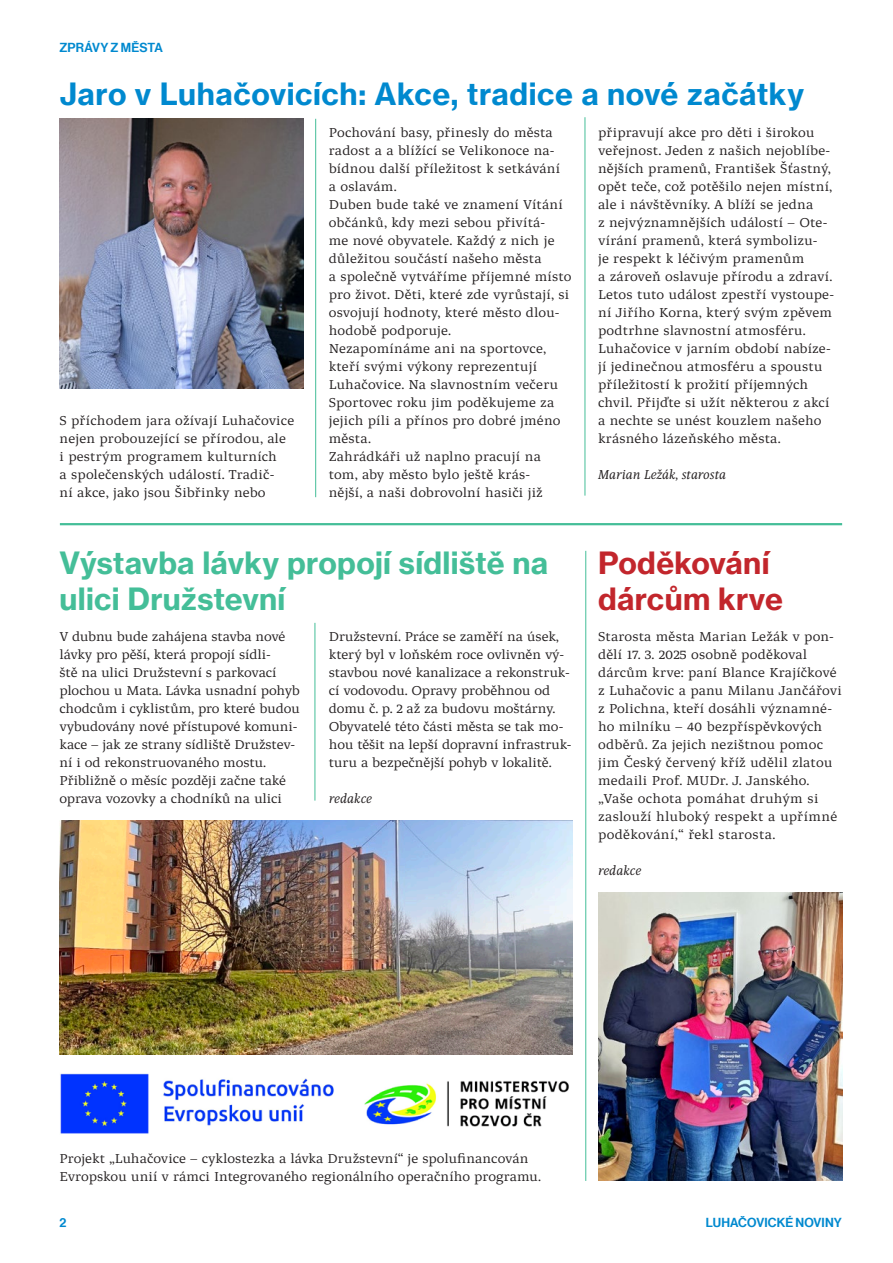
<style>
.page{position:relative;width:893px;height:1263px;background:#fff}
.page>*{position:absolute;margin:0;border:0;box-sizing:border-box;transform-origin:0 0}
.t1{font:30px/36px "N Haas Grotesk TXW02 75 Bd";letter-spacing:.01em;color:#44be98}
.t2{font:30px "N Haas Grotesk TXW02 75 Bd";letter-spacing:.015em;color:#0089cf}
.t3{font:30px/36px "N Haas Grotesk TXW02 75 Bd";letter-spacing:.005em;color:#c2262c}
.t4{font:13.5px/18px "Novina Premium";color:#231f20}
.t5{font:13.5px/18px "Novina Premium";letter-spacing:-.02em;color:#231f20}
.t6{font:italic 13.5px "Novina Premium";letter-spacing:-.015em;color:#231f20}
.t7{font:12.75px "N Haas Grotesk DSW02 65 Md";letter-spacing:.01em;color:#0089cf}
</style>
<div class="page">
<hr style="left:60px;top:523px;width:782px;height:2px;background:#44be98">
<img style="left:60px;top:119px;width:243px;height:270px">
<img style="left:598px;top:893px;width:244px;height:288px">
<img style="left:60px;top:1073px;width:509px;height:61px">
<img style="left:60px;top:821px;width:513px;height:234px">
<hr style="left:315px;top:119px;width:1px;height:378px;background:#44be98">
<hr style="left:585px;top:117px;width:1px;height:379px;background:#44be98">
<hr style="left:585px;top:551px;width:1px;height:630px;background:#44be98">
<hr style="left:315px;top:623px;width:1px;height:178px;background:#44be98">
<p class="t7" style="left:60px;top:40px;width:105px">ZPRÁVY Z MĚSTA</p>
<h1 class="t2" style="left:60px;top:75px;width:746px">Jaro v Luhačovicích: Akce, tradice a nové začátky</h1>
<p class="t4" style="left:60px;top:411px;width:236px">S příchodem jara ožívají Luhačovice nejen probouzející se přírodou, ale<br>i pestrým programem kulturních<br>a společenských událostí. Tradič-<br>ní akce, jako jsou Šibřinky nebo</p>
<p class="t4" style="left:329px;top:123px;width:244px">Pochování basy, přinesly do města radost a a blížící se Velikonoce na&shy;bídnou další příležitost k setkávání<br>a oslavám.<br>Duben bude také ve znamení Vítání občánků, kdy mezi sebou přivítá-<br>me nové obyvatele. Každý z nich je důležitou součástí našeho města<br>a společně vytváříme příjemné místo pro život. Děti, které zde vyrůstají, si osvojují hodnoty, které město dlou&shy;hodobě podporuje.<br>Nezapomínáme ani na sportovce, kteří svými výkony reprezentují<br>Luhačovice. Na slavnostním večeru<br>Sportovec roku jim poděkujeme za jejich píli a přínos pro dobré jméno města.<br>Zahrádkáři už naplno pracují na tom, aby město bylo ještě krás-<br>nější, a naši dobrovolní hasiči již</p>
<p class="t4" style="left:598px;top:123px;width:237px">připravují akce pro děti i širokou veřejnost. Jeden z našich nejoblíbe&shy;nějších pramenů, František Šťastný, opět teče, což potěšilo nejen místní, ale i návštěvníky. A blíží se jedna<br>z nejvýznamnějších událostí – Ote&shy;vírání pramenů, která symbolizu-<br>je respekt k léčivým pramenům<br>a zároveň oslavuje přírodu a zdraví.<br>Letos tuto událost zpestří vystoupe&shy;ní Jiřího Korna, který svým zpěvem podtrhne slavnostní atmosféru.<br>Luhačovice v jarním období nabíze&shy;jí jedinečnou atmosféru a spoustu příležitostí k prožití příjemných chvil. Přijďte si užít některou z akcí a nechte se unést kouzlem našeho krásného lázeňského města.</p>
<p class="t6" style="left:598px;top:466px;width:130px">Marian Ležák, starosta</p>
<h1 class="t1" style="left:60px;top:545px;width:490px">Výstavba lávky propojí sídliště na ulici Družstevní</h1>
<p class="t4" style="left:60px;top:627px;width:242px">V dubnu bude zahájena stavba nové lávky pro pěší, která propojí sídli-<br>ště na ulici Družstevní s parkovací plochou u Mata. Lávka usnadní pohyb chodcům i cyklistům, pro které budou vybudovány nové přístupové komuni&shy;kace – jak ze strany sídliště Družstev&shy;ní i od rekonstruovaného mostu.<br>Přibližně o měsíc později začne také oprava vozovky a chodníků na ulici</p>
<p class="t5" style="left:329px;top:627px;width:244px">Družstevní. Práce se zaměří na úsek, který byl v loňském roce ovlivněn vý&shy;stavbou nové kanalizace a rekonstruk&shy;cí vodovodu. Opravy proběhnou od domu č. p. 2 až za budovu moštárny.<br>Obyvatelé této části města se tak mo&shy;hou těšit na lepší dopravní infrastruk&shy;turu a bezpečnější pohyb v lokalitě.</p>
<p class="t6" style="left:329px;top:790px;width:45px">redakce</p>
<h1 class="t3" style="left:598px;top:545px;width:186px">Poděkování dárcům krve</h1>
<p class="t4" style="left:598px;top:627px;width:245px">Starosta města Marian Ležák v pon&shy;dělí 17. 3. 2025 osobně poděkoval dárcům krve: paní Blance Krajíčkové z Luhačovic a panu Milanu Jančářovi z Polichna, kteří dosáhli významné&shy;ho milníku – 40 bezpříspěvkových odběrů. Za jejich nezištnou pomoc jim Český červený kříž udělil zlatou medaili Prof. MUDr. J. Janského. „Vaše ochota pomáhat druhým si zaslouží hluboký respekt a upřímné poděkování,“ řekl starosta.</p>
<p class="t6" style="left:598px;top:862px;width:45px">redakce</p>
<p class="t4" style="left:60px;top:1149px;width:483px">Projekt „Luhačovice – cyklostezka a lávka Družstevní“ je spolufinancován<br>Evropskou unií v rámci Integrovaného regionálního operačního programu.</p>
<p class="t7" style="left:60px;top:1215px;width:8px">2</p>
<p class="t7" style="left:706px;top:1215px;width:138px">LUHAČOVICKÉ NOVINY</p>
</div>
